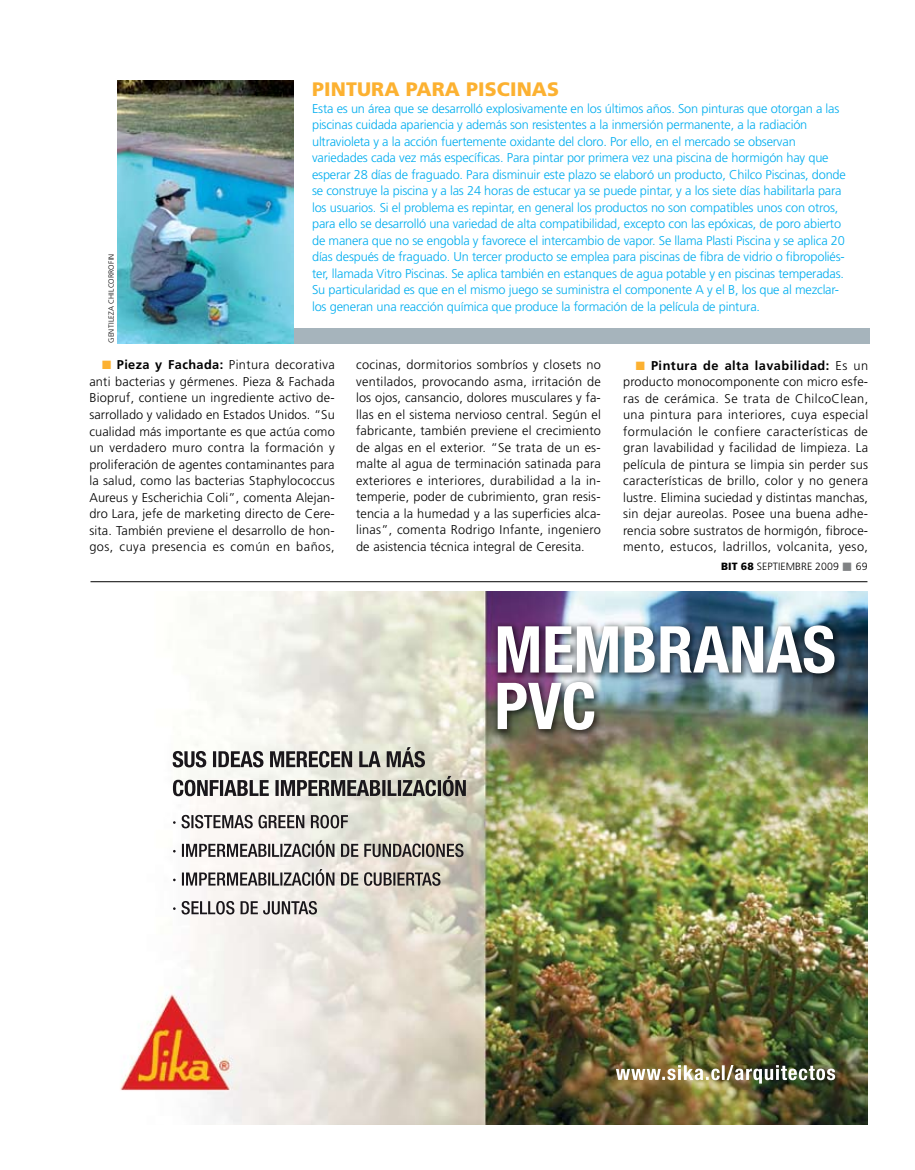
<style>
.page{position:relative;width:915px;height:1170px;background:#fff}
.page>*{position:absolute;margin:0;border:0;box-sizing:border-box;transform-origin:0 0}
.t1{font:900 19.5px "Frutiger";letter-spacing:.005em;color:#fcb131}
.t2{font:300 12.75px/16.5px "Frutiger";letter-spacing:.01em;color:#000;text-align:justify}
.t3{font:300 12.75px/16.5px "Frutiger";letter-spacing:-.015em;color:#00adef}
.t4{font:300 10.5px "Frutiger";letter-spacing:.005em;color:#000}
.t5{font:300 7.5px "Frutiger";letter-spacing:.03em;color:#000}
.s1{color:#fcb131}
.s2{font-weight:700}
.s3{font-weight:900}
.s4{color:#808284}
</style>
<div class="page">
<div style="left:234px;top:328px;width:635px;height:16px;background:#a6b4bc"></div>
<img style="left:118px;top:81px;width:176px;height:262px">
<img style="left:120px;top:592px;width:747px;height:532px">
<hr style="left:90px;top:581px;width:777px;height:1px;background:#000">
<p class="t5" style="left:107px;top:343px;width:90px;rotate:-90deg">gentileza c hilcorrofin</p>
<h1 class="t1" style="left:312px;top:78px;width:248px">PINTURA PARA PI SCI NAS</h1>
<p class="t3" style="left:312px;top:100px;width:535px">Esta es un área que se desarrolló explosivamente en los últimos años. Son pinturas que otorgan a las piscinas cuidada apariencia y además son resistentes a la inmersión permanente, a la radiación ultravioleta y a la acción fuertemente oxidante del cloro. Por ello, en el mercado se observan variedades cada vez más específicas. Para pintar por primera vez una piscina de hormigón hay que esperar 28 días de fraguado. Para disminuir este plazo se elaboró un producto, Chilco Piscinas, donde se construye la piscina y a las 24 horas de estucar ya se puede pintar, y a los siete días habilitarla para los usuarios. Si el problema es repintar, en general los productos no son compatibles unos con otros, para ello se desarrolló una variedad de alta compatibilidad, excepto con las epóxicas, de poro abierto de manera que no se engobla y favorece el intercambio de vapor. Se llama Plasti Piscina y se aplica 20 días después de fraguado. U n tercer producto se emplea para piscinas de fibra de vidrio o fibropoliés&shy;ter, llamada Vitro Piscinas. Se aplica también en estanques de agua potable y en piscinas temperadas.<br>Su particularidad es que en el mismo juego se suministra el componente A y el B, los que al mezclar&shy;los generan una reacción química que produce la formación de la película de pintura.</p>
<p class="t2" style="left:89px;top:357px;width:247px;text-indent:13px"><span class="s1">■</span> <span class="s2">Pieza y Fachada:</span> Pintura decorativa anti bacterias y gérmenes. Pieza &amp; Fachada Biopruf, contiene un ingrediente activo de&shy;sarrollado y validado en Estados U nidos. “Su cualidad más importante es que actúa como un verdadero muro contra la formación y proliferación de agentes contaminantes para la salud, como las bacterias Staphylococcus Aureus y Escherichia Coli”, comenta Alejan&shy;dro Lara, jefe de marketing directo de Cere&shy;sita. También previene el desarrollo de hon&shy;gos, cuya presencia es común en baños,</p>
<p class="t2" style="left:356px;top:356px;width:246px">cocinas, dormitorios sombríos y closets no ventilados, provocando asma, irritación de los ojos, cansancio, dolores musculares y fa&shy;llas en el sistema nervioso central. Según el fabricante, también previene el crecimiento de algas en el exterior. “Se trata de un es&shy;malte al agua de terminación satinada para exteriores e interiores, durabilidad a la in&shy;temperie, poder de cubrimiento, gran resis&shy;tencia a la humedad y a las superficies alca&shy;linas”, comenta Rodrigo Infante, ingeniero de asistencia técnica integral de Ceresita.</p>
<p class="t2" style="left:623px;top:357px;width:246px;text-indent:13px"><span class="s1">■</span> <span class="s2">Pintura de alta lavabilidad:</span> Es un producto monocomponente con micro esfe&shy;ras de cerámica. Se trata de ChilcoClean, una pintura para interiores, cuya especial formulación le confiere características de gran lavabilidad y facilidad de limpieza. La película de pintura se limpia sin perder sus características de brillo, color y no genera lustre. Elimina suciedad y distintas manchas, sin dejar aureolas. Posee una buena adhe&shy;rencia sobre sustratos de hormigón, fibroce&shy;mento, estucos, ladrillos, volcanita, yeso,</p>
<p class="t4" style="left:720px;top:560px;width:148px"><span class="s3">BIT 68</span> septiembre 2009 <span class="s4">■</span> 69</p>
</div>
